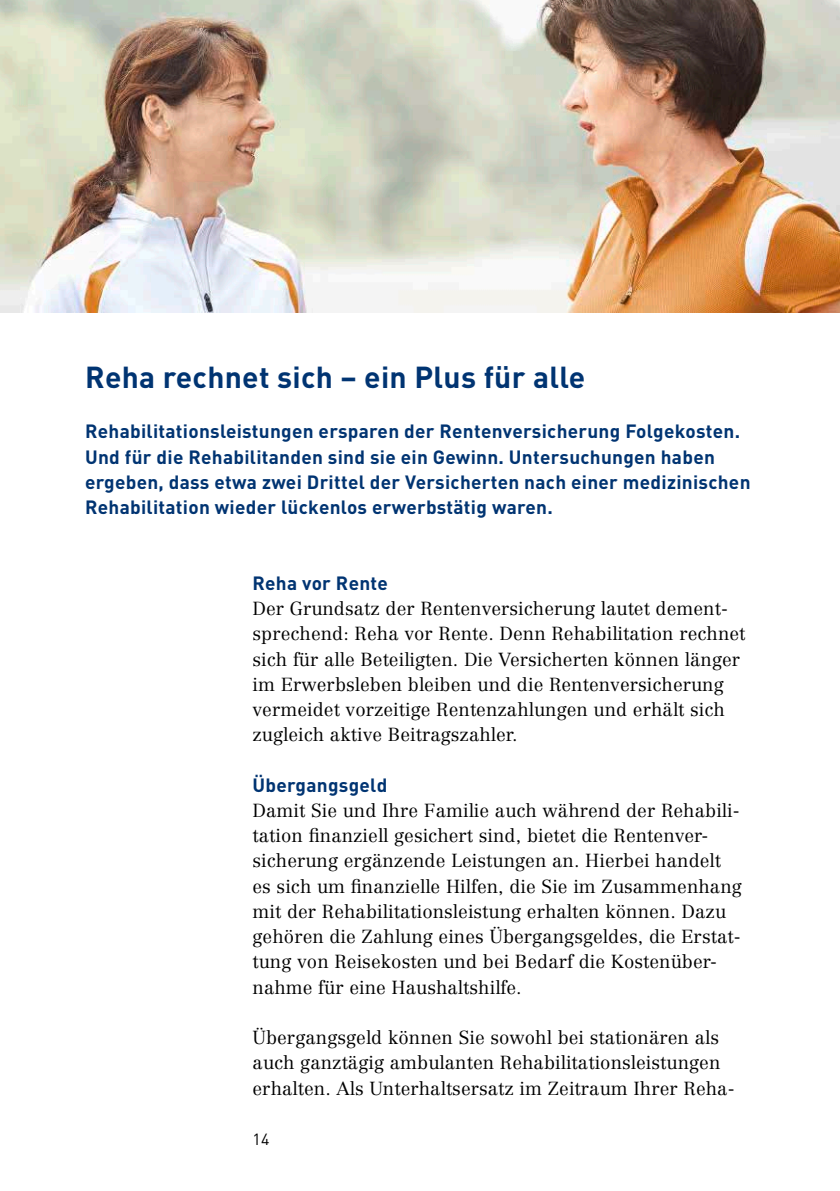
<style>
.page{position:relative;width:840px;height:1191px;background:#fff}
.page>*{position:absolute;margin:0;border:0;box-sizing:border-box;transform-origin:0 0}
.t1{font:700 30px "DIN";letter-spacing:.01em;color:#003472}
.t2{font:700 19px/25.2px "DIN";letter-spacing:.015em;color:#003472}
.t3{font:300 18.6px/25.2px "Centennial";letter-spacing:.005em;color:#000}
.t4{font:16px "DIN";color:#000}
</style>
<div class="page">
<img style="left:0;top:0;width:839px;height:312px">
<h2 class="t1" style="left:85px;top:357px;width:501px">Reha rechnet sich – ein Plus für alle</h2>
<p class="t2" style="left:85px;top:418px;width:666px">Rehabilitationsleistungen ersparen der Rentenversicherung Folgekosten.<br>Und für die Rehabilitanden sind sie ein Gewinn. Untersuchungen haben ergeben, dass etwa zwei Drittel der Versicherten nach einer medizinischen Rehabilitation wieder lückenlos erwerbstätig waren.</p>
<h3 class="t2" style="left:252px;top:569px;width:137px">Reha vor Rente</h3>
<p class="t3" style="left:252px;top:596px;width:494px">Der Grundsatz der Rentenversicherung lautet dement&shy;sprechend: Reha vor Rente. Denn Rehabilitation rechnet sich für alle Beteiligten. Die Versicherten können länger im Erwerbsleben bleiben und die Rentenversicherung vermeidet vorzeitige Rentenzahlungen und erhält sich zugleich aktive Beitragszahler.</p>
<h3 class="t2" style="left:252px;top:771px;width:136px">Übergangsgeld</h3>
<p class="t3" style="left:252px;top:797px;width:490px">Damit Sie und Ihre Familie auch während der Rehabili&shy;tation finanziell gesichert sind, bietet die Rentenver&shy;sicherung ergänzende Leistungen an. Hierbei handelt es sich um finanzielle Hilfen, die Sie im Zusammenhang mit der Rehabilitationsleistung erhalten können. Dazu gehören die Zahlung eines Übergangsgeldes, die Erstat&shy;tung von Reisekosten und bei Bedarf die Kostenüber&shy;nahme für eine Haushaltshilfe.</p>
<p class="t3" style="left:252px;top:1024px;width:483px">Übergangsgeld können Sie sowohl bei stationären als auch ganztägig ambulanten Rehabilitationsleistungen erhalten. Als Unterhaltsersatz im Zeitraum Ihrer Reha-</p>
<p class="t4" style="left:252px;top:1129px;width:18px">14</p>
</div>
